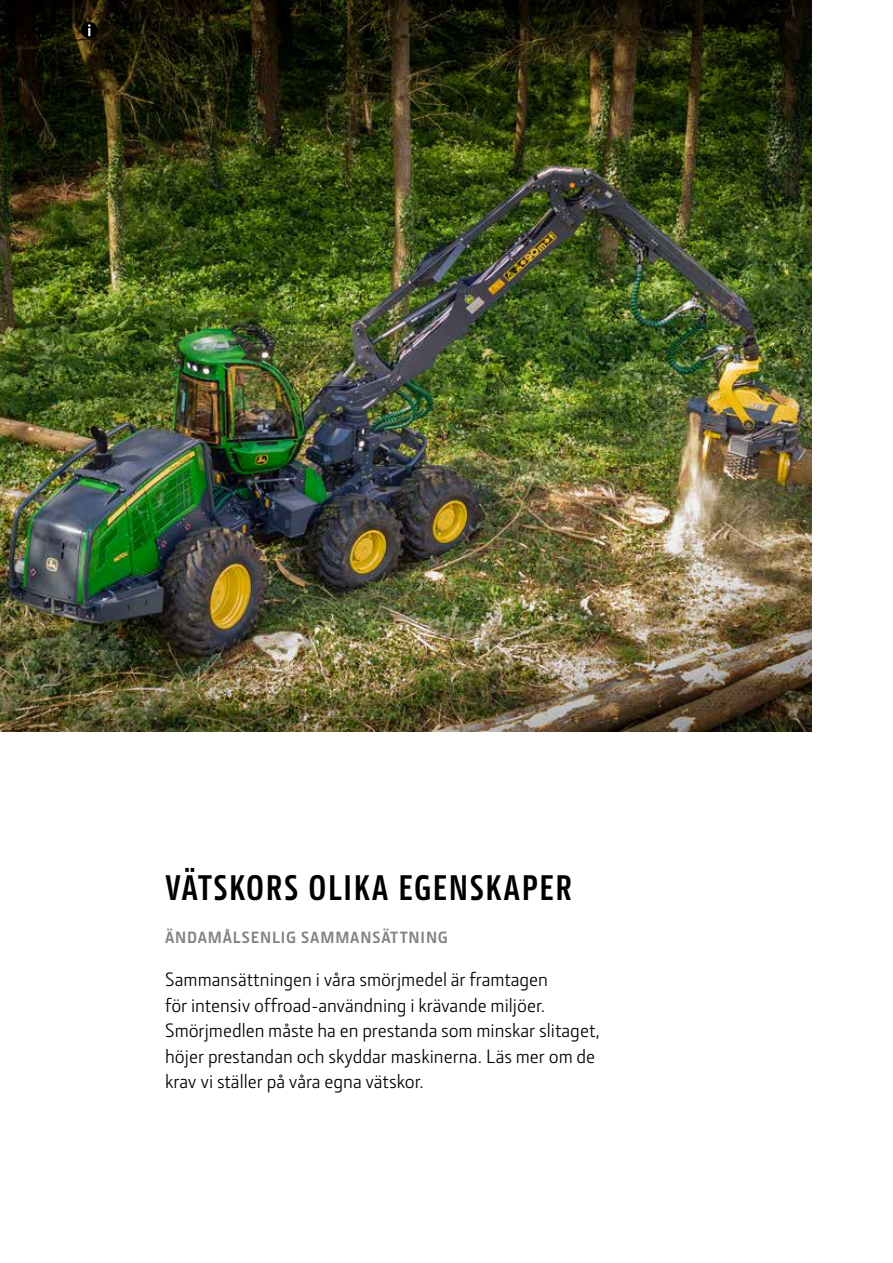
<style>
.page{position:relative;width:893px;height:1263px;background:#fff}
.page>*{position:absolute;margin:0;border:0;box-sizing:border-box;transform-origin:0 0}
.t1{font:700 36px "JD Sans Pro Cond";letter-spacing:.05em;color:#000}
.t2{font:19.5px/25.5px "JD Sans Pro";color:#000}
.t3{font:700 16.5px "JD Sans Pro";letter-spacing:.05em;color:#808285}
</style>
<div class="page">
<img style="left:0;top:0;width:812px;height:731px">
<div style="left:81px;top:22px;width:17px;height:17px;background:#000;border-radius:50%"></div>
<svg style="left:88px;top:24px;width:3px;height:12px"></svg>
<h1 class="t1" style="left:165px;top:864px;width:408px">VÄTSKORS OLIKA EGENSKAPER</h1>
<p class="t3" style="left:165px;top:926px;width:284px">ÄNDAMÅLSENLIG SAMMANSÄTTNING</p>
<p class="t2" style="left:165px;top:966px;width:437px">Sammansättningen i våra smörjmedel är framtagen<br>för intensiv offroad-användning i krävande miljöer.<br>Smörjmedlen måste ha en prestanda som minskar slitaget, höjer prestandan och skyddar maskinerna. Läs mer om de krav vi ställer på våra egna vätskor.</p>
</div>
